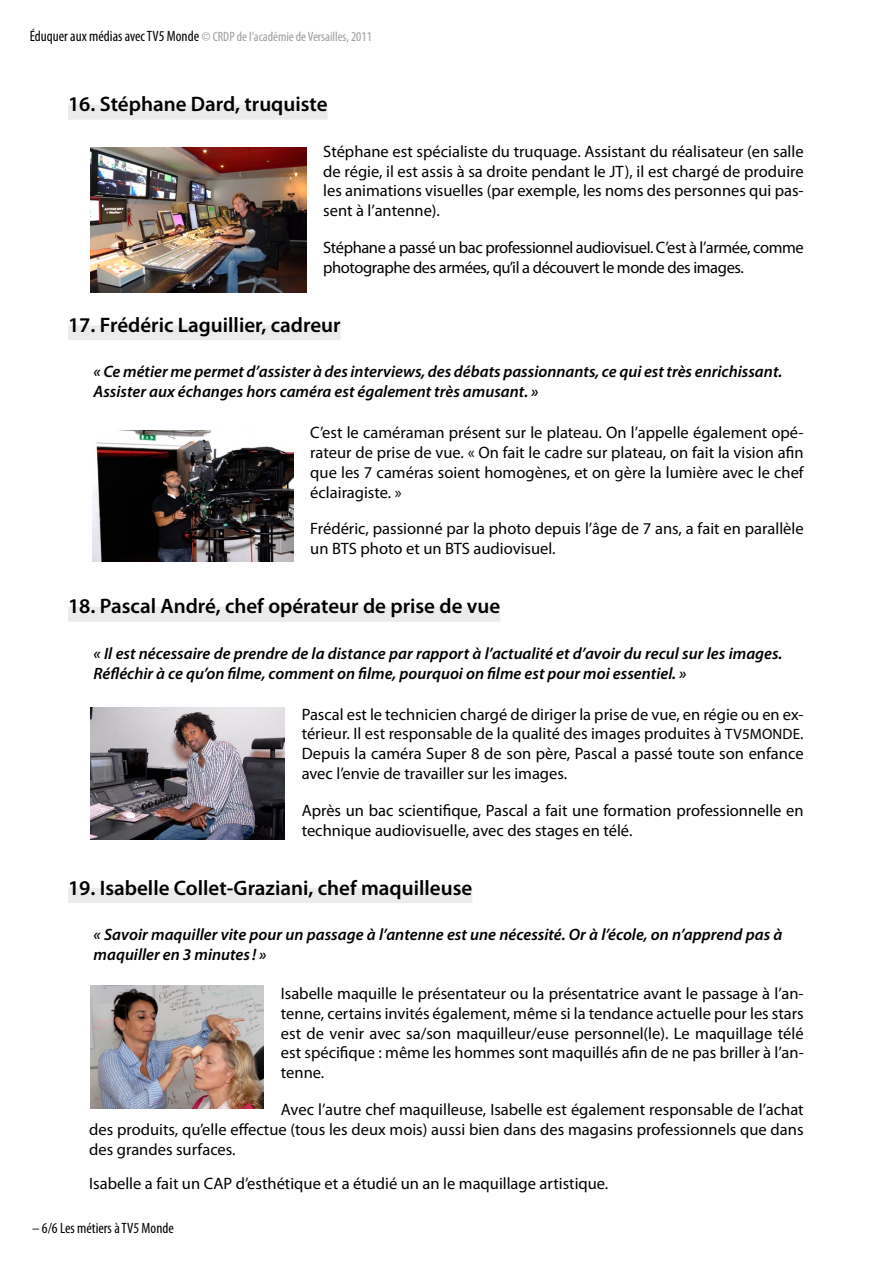
<style>
.page{position:relative;width:893px;height:1263px;background:#fff}
.page>*{position:absolute;margin:0;border:0;box-sizing:border-box;transform-origin:0 0}
.t1{font:600 21px "Myriad Pro";color:#000}
.t2{font:16.5px/19.8px "Myriad Pro";color:#000;text-align:justify}
.t3{font:italic 600 16.5px/19.8px "Myriad Pro";color:#000}
.t4{font:16.5px/19.8px "Myriad Pro";letter-spacing:-.025em;color:#000}
.t5{font:condensed 15px "Myriad Pro";color:#000}
.t6{font:condensed 13.5px "Myriad Pro";color:#9c9e9f}
.s1{font-size:15px;color:#000}
.s2{font-size:15px}
</style>
<div class="page">
<div style="left:68px;top:105px;width:260px;height:15px;background:#ebebeb"></div>
<div style="left:68px;top:325px;width:273px;height:15px;background:#ebebeb"></div>
<div style="left:68px;top:607px;width:432px;height:15px;background:#ebebeb"></div>
<div style="left:68px;top:888px;width:404px;height:15px;background:#ebebeb"></div>
<img style="left:90px;top:147px;width:216px;height:146px">
<img style="left:92px;top:431px;width:201px;height:130px">
<img style="left:90px;top:707px;width:195px;height:132px">
<img style="left:90px;top:985px;width:174px;height:123px">
<p class="t6" style="left:30px;top:28px;width:344px"><span class="s1">Éduquer aux médias avec TV5 Monde</span> © CRDP de l’académie de Versailles, 2011</p>
<p class="t1" style="left:68px;top:91px;width:261px">16. Stéphane Dard, truquiste</p>
<p class="t2" style="left:323px;top:141px;width:482px">Stéphane est spécialiste du truquage. Assistant du réalisateur (en salle de régie, il est assis à sa droite pendant le JT), il est chargé de produire les animations visuelles (par exemple, les noms des personnes qui pas&shy;sent à l’antenne).</p>
<p class="t4" style="left:323px;top:237px;width:482px">Stéphane a passé un bac professionnel audiovisuel. C’est à l’armée, comme photographe des armées, qu’il a découvert le monde des images.</p>
<p class="t1" style="left:68px;top:312px;width:274px">17. Frédéric Laguillier, cadreur</p>
<p class="t3" style="left:94px;top:361px;width:690px">« Ce métier me permet d’assister à des interviews, des débats passionnants, ce qui est très enrichissant.<br>Assister aux échanges hors caméra est également très amusant. »</p>
<p class="t2" style="left:310px;top:422px;width:495px">C’est le caméraman présent sur le plateau. On l’appelle également opé&shy;rateur de prise de vue. « On fait le cadre sur plateau, on fait la vision afin que les 7 caméras soient homogènes, et on gère la lumière avec le chef éclairagiste. »</p>
<p class="t2" style="left:310px;top:519px;width:495px">Frédéric, passionné par la photo depuis l’âge de 7 ans, a fait en parallèle un BTS photo et un BTS audiovisuel.</p>
<p class="t1" style="left:68px;top:593px;width:434px">18. Pascal André, chef opérateur de prise de vue</p>
<p class="t3" style="left:94px;top:643px;width:690px">« Il est nécessaire de prendre de la distance par rapport à l’actualité et d’avoir du recul sur les images.<br>Réfléchir à ce qu’on filme, comment on filme, pourquoi on filme est pour moi essentiel. »</p>
<p class="t2" style="left:302px;top:704px;width:503px">Pascal est le technicien chargé de diriger la prise de vue, en régie ou en ex&shy;térieur. Il est responsable de la qualité des images produites à <span class="s2">TV5MONDE</span>.<br>Depuis la caméra Super 8 de son père, Pascal a passé toute son enfance avec l’envie de travailler sur les images.</p>
<p class="t2" style="left:302px;top:800px;width:503px">Après un bac scientifique, Pascal a fait une formation professionnelle en technique audiovisuelle, avec des stages en télé.</p>
<p class="t1" style="left:68px;top:874px;width:406px">19. Isabelle Collet-Graziani, chef maquilleuse</p>
<p class="t3" style="left:94px;top:924px;width:690px">« Savoir maquiller vite pour un passage à l’antenne est une nécessité. Or à l’école, on n’apprend pas à maquiller en 3 minutes! »</p>
<p class="t2" style="left:281px;top:983px;width:524px">Isabelle maquille le présentateur ou la présentatrice avant le passage à l’an&shy;tenne, certains invités également, même si la tendance actuelle pour les stars est de venir avec sa/son maquilleur/euse personnel(le). Le maquillage télé est spécifique : même les hommes sont maquillés afin de ne pas briller à l’an&shy;tenne.</p>
<p class="t2" style="left:89px;top:1099px;width:716px;text-indent:192px">Avec l’autre chef maquilleuse, Isabelle est également responsable de l’achat des produits, qu’elle effectue (tous les deux mois) aussi bien dans des magasins professionnels que dans des grandes surfaces.</p>
<p class="t2" style="left:89px;top:1173px;width:521px">Isabelle a fait un CAP d’esthétique et a étudié un an le maquillage artistique.</p>
<p class="t5" style="left:32px;top:1219px;width:143px">– 6/6 Les métiers à TV5 Monde</p>
</div>
